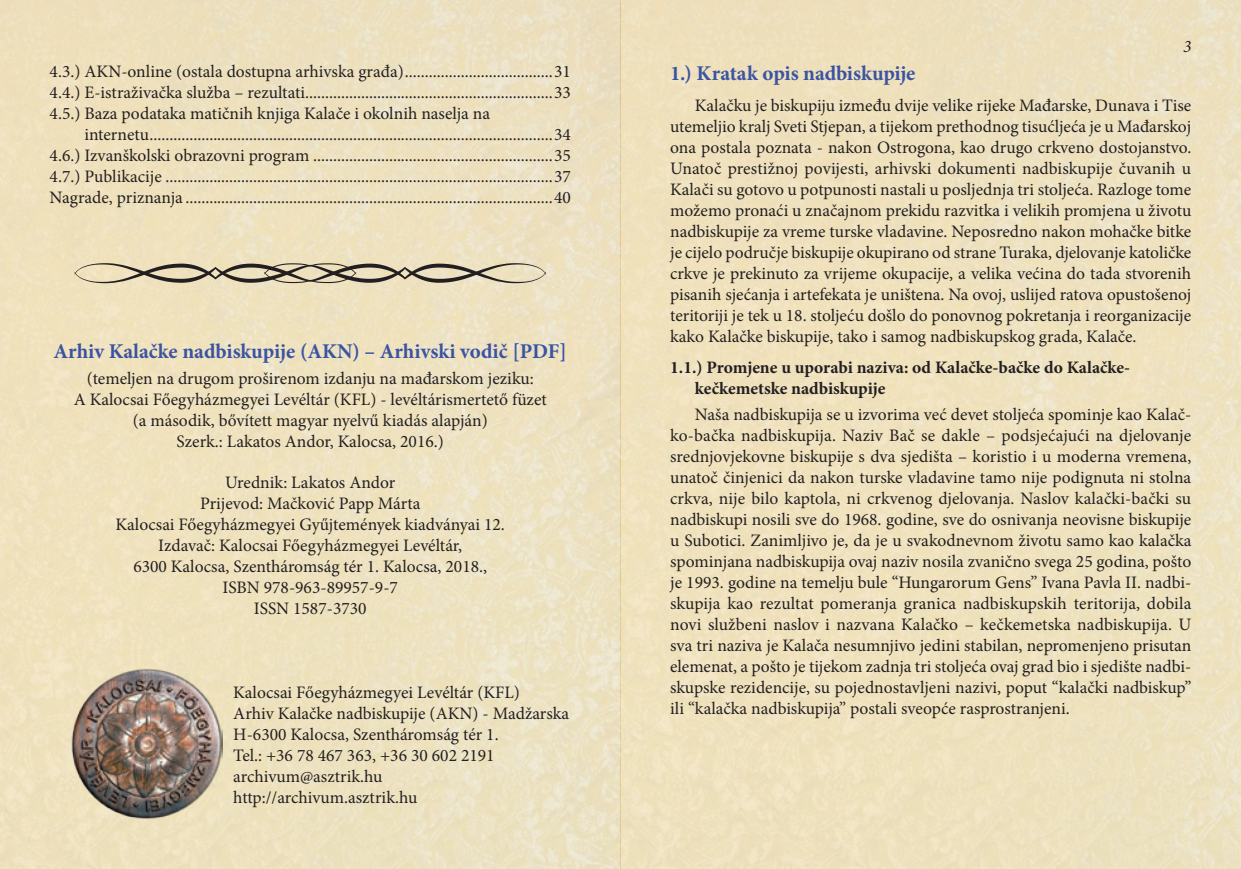
<style>
.page{position:relative;width:1241px;height:869px;background:#fff}
.page>*{position:absolute;margin:0;border:0;box-sizing:border-box;transform-origin:0 0}
.t1{font:700 21px "Minion Pro";color:#3a53a3}
.t2{font:17.5px/21px "Minion Pro";color:#231f20;text-align:justify}
.t3{font:700 17.5px/21px "Minion Pro";color:#231f20}
.t4{font:italic 17.5px "Minion Pro";color:#231f20}
</style>
<div class="page">
<img style="left:69px;top:667px;width:154px;height:153px">
<svg style="left:74px;top:263px;width:472px;height:20px;background:#b0a68f"></svg>
<p class="t2" style="left:50px;top:61px;width:522px">4.3.) AKN-online (ostala dostupna arhivska građa).....................................31<br>4.4.) E-istraživačka služba – rezultati..............................................................33<br>4.5.) Baza podataka matičnih knjiga Kalače i okolnih naselja na</p>
<p class="t2" style="left:50px;top:124px;width:522px;text-indent:35px">internetu.....................................................................................................34<br>4.6.) Izvanškolski obrazovni program ............................................................35<br>4.7.) Publikacije .................................................................................................37<br>Nagrade, priznanja ............................................................................................40</p>
<p class="t1" style="left:53px;top:336px;width:515px">Arhiv Kalačke nadbiskupije (AKN) – Arhivski vodič [PDF]</p>
<p class="t2" style="left:74px;top:368px;width:474px;text-align:center">(temeljen na drugom proširenom izdanju na mađarskom jeziku:<br>A Kalocsai Főegyházmegyei Levéltár (KFL) - levéltárismertető füzet (a második, bővített magyar nyelvű kiadás alapján)<br>Szerk.: Lakatos Andor, Kalocsa, 2016.)</p>
<p class="t2" style="left:115px;top:472px;width:391px;text-align:center">Urednik: Lakatos Andor<br>Prijevod: Mačković Papp Márta<br>Kalocsai Főegyházmegyei Gyűjtemények kiadványai 12.<br>Izdavač: Kalocsai Főegyházmegyei Levéltár,<br>6300 Kalocsa, Szentháromság tér 1. Kalocsa, 2018., ISBN 978-963-89957-9-7<br>ISSN 1587-3730</p>
<p class="t2" style="left:233px;top:681px;width:337px;text-align:left">Kalocsai Főegyházmegyei Levéltár (KFL)<br>Arhiv Kalačke nadbiskupije (AKN) - Madžarska H-6300 Kalocsa, Szentháromság tér 1.<br>Tel.: +36 78 467 363, +36 30 602 2191 archivum@asztrik.hu http://archivum.asztrik.hu</p>
<p class="t4" style="left:1182px;top:35px;width:10px">3</p>
<p class="t1" style="left:670px;top:58px;width:247px">1.) Kratak opis nadbiskupije</p>
<p class="t2" style="left:670px;top:95px;width:522px;text-indent:25px">Kalačku je biskupiju između dvije velike rijeke Mađarske, Dunava i Tise utemeljio kralj Sveti Stjepan, a tijekom prethodnog tisućljeća je u Mađarskoj ona postala poznata - nakon Ostrogona, kao drugo crkveno dostojanstvo.<br>Unatoč prestižnoj povijesti, arhivski dokumenti nadbiskupije čuvanih u Kalači su gotovo u potpunosti nastali u posljednja tri stoljeća. Razloge tome možemo pronaći u značajnom prekidu razvitka i velikih promjena u životu nadbiskupije za vreme turske vladavine. Neposredno nakon mohačke bitke je cijelo područje biskupije okupirano od strane Turaka, djelovanje katoličke crkve je prekinuto za vrijeme okupacije, a velika većina do tada stvorenih pisanih sjećanja i artefekata je uništena. Na ovoj, uslijed ratova opustošenoj teritoriji je tek u 18. stoljeću došlo do ponovnog pokretanja i reorganizacije kako Kalačke biskupije, tako i samog nadbiskupskog grada, Kalače.</p>
<p class="t3" style="left:694px;top:356px;width:436px;text-indent:-25px">1.1.) Promjene u uporabi naziva: od Kalačke-bačke do Kalačke&shy;kečkemetske nadbiskupije</p>
<p class="t2" style="left:670px;top:404px;width:522px;text-indent:25px">Naša nadbiskupija se u izvorima već devet stoljeća spominje kao Kalač&shy;ko-bačka nadbiskupija. Naziv Bač se dakle – podsjećajući na djelovanje srednjovjekovne biskupije s dva sjedišta – koristio i u moderna vremena, unatoč činjenici da nakon turske vladavine tamo nije podignuta ni stolna crkva, nije bilo kaptola, ni crkvenog djelovanja. Naslov kalački-bački su nadbiskupi nosili sve do 1968. godine, sve do osnivanja neovisne biskupije u Subotici. Zanimljivo je, da je u svakodnevnom životu samo kao kalačka spominjana nadbiskupija ovaj naziv nosila zvanično svega 25 godina, pošto je 1993. godine na temelju bule “Hungarorum Gens” Ivana Pavla II. nadbi&shy;skupija kao rezultat pomeranja granica nadbiskupskih teritorija, dobila novi službeni naslov i nazvana Kalačko – kečkemetska nadbiskupija. U sva tri naziva je Kalača nesumnjivo jedini stabilan, nepromenjeno prisutan elemenat, a pošto je tijekom zadnja tri stoljeća ovaj grad bio i sjedište nadbi&shy;skupske rezidencije, su pojednostavljeni nazivi, poput “kalački nadbiskup” ili “kalačka nadbiskupija” postali sveopće rasprostranjeni.</p>
</div>
